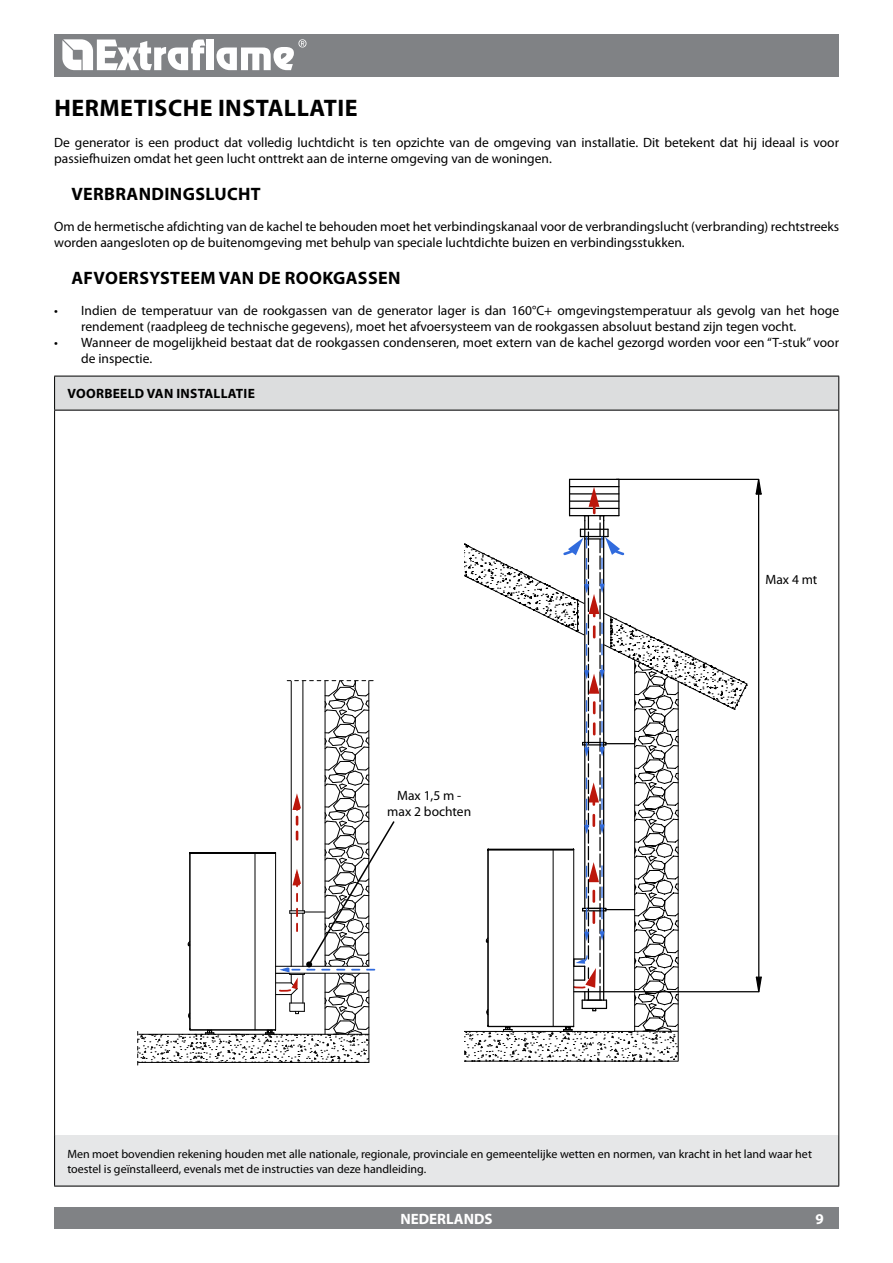
<style>
.page{position:relative;width:893px;height:1263px;background:#fff}
.page>*{position:absolute;margin:0;border:0;box-sizing:border-box;transform-origin:0 0}
.t1{font:700 24px "Myriad Pro";letter-spacing:.02em;color:#000}
.t2{font:700 18px "Myriad Pro";letter-spacing:.02em;color:#000}
.t3{font:700 15px "Myriad Pro";color:#fff}
.t4{font:13.5px/15.8px "Myriad Pro";color:#000}
.t5{font:700 13.5px "Myriad Pro";letter-spacing:.02em;color:#000}
.t6{font:12px/15px "Myriad Pro";color:#000}
</style>
<div class="page">
<hr style="left:569px;top:479px;width:1px;height:37px;background:#000">
<hr style="left:618px;top:479px;width:1px;height:37px;background:#000">
<hr style="left:570px;top:486px;width:49px;height:1px;background:#000">
<hr style="left:570px;top:479px;width:49px;height:1px;background:#000">
<hr style="left:616px;top:479px;width:142px;height:1px;background:#000">
<hr style="left:588px;top:991px;width:170px;height:1px;background:#000">
<svg style="left:755px;top:478px;width:7px;height:515px"></svg>
<svg style="left:464px;top:487px;width:284px;height:575px"></svg>
<svg style="left:137px;top:680px;width:258px;height:385px"></svg>
<div style="left:54px;top:34px;width:785px;height:43px;background:#808285"></div>
<div style="left:54px;top:1208px;width:785px;height:21px;background:#808285"></div>
<svg style="left:62px;top:39px;width:143px;height:31px"></svg>
<div style="left:207px;top:40px;width:7px;height:30px;background:#fff"></div>
<svg style="left:216px;top:39px;width:90px;height:31px"></svg>
<div style="left:55px;top:376px;width:784px;height:34px;background:#dcddde"></div>
<div style="left:55px;top:1135px;width:784px;height:51px;background:#e6e7e8"></div>
<hr style="left:54px;top:376px;width:785px;height:1px;background:#000">
<hr style="left:54px;top:376px;width:1px;height:34px;background:#000">
<hr style="left:838px;top:376px;width:1px;height:34px;background:#000">
<hr style="left:54px;top:410px;width:785px;height:1px;background:#000">
<hr style="left:54px;top:410px;width:1px;height:725px;background:#000">
<hr style="left:838px;top:410px;width:1px;height:725px;background:#000">
<hr style="left:54px;top:1135px;width:1px;height:51px;background:#000">
<hr style="left:838px;top:1135px;width:1px;height:51px;background:#000">
<hr style="left:54px;top:1186px;width:785px;height:1px;background:#000">
<h1 class="t1" style="left:54px;top:92px;width:305px">HERMETISCHE INSTALLATIE</h1>
<p class="t4" style="left:54px;top:135px;width:786px">De generator is een product dat volledig luchtdicht is ten opzichte van de omgeving van installatie. Dit betekent dat hij ideaal is voor passiefhuizen omdat het geen lucht onttrekt aan de interne omgeving van de woningen.</p>
<h2 class="t2" style="left:71px;top:182px;width:191px">VERBRANDINGSLUCHT</h2>
<p class="t4" style="left:54px;top:219px;width:786px">Om de hermetische afdichting van de kachel te behouden moet het verbindingskanaal voor de verbrandingslucht (verbranding) rechtstreeks worden aangesloten op de buitenomgeving met behulp van speciale luchtdichte buizen en verbindingsstukken.</p>
<h2 class="t2" style="left:71px;top:266px;width:46px">AFVOERS</h2>
<h2 class="t2" style="left:149px;top:266px;width:23px">YSTEEM</h2>
<h2 class="t2" style="left:219px;top:266px;width:79px">VANDEROO</h2>
<h2 class="t2" style="left:322px;top:266px;width:23px">KGASSEN</h2>
<p class="t4" style="left:81px;top:303px;width:759px;text-indent:-27px">• Indien de temperatuur van de rookgassen van de generator lager is dan 160°C+ omgevingstemperatuur als gevolg van het hoge rendement (raadpleeg de technische gegevens), moet het afvoersysteem van de rookgassen absoluut bestand zijn tegen vocht.</p>
<p class="t4" style="left:81px;top:334px;width:759px;text-indent:-27px">• Wanneer de mogelijkheid bestaat dat de rookgassen condenseren, moet extern van de kachel gezorgd worden voor een “T-stuk” voor de inspectie.</p>
<p class="t5" style="left:67px;top:385px;width:189px">VOORBEELD VAN INSTALLATIE</p>
<p class="t4" style="left:387px;top:787px;width:85px;text-align:center">Max 1,5 m - max 2 bochten</p>
<p class="t4" style="left:765px;top:571px;width:54px">Max 4 mt</p>
<p class="t6" style="left:67px;top:1146px;width:746px">Men moet bovendien rekening houden met alle nationale, regionale, provinciale en gemeentelijke wetten en normen, van kracht in het land waar het toestel is geïnstalleerd, evenals met de instructies van deze handleiding.</p>
<p class="t3" style="left:400px;top:1209px;width:94px">NEDERLANDS</p>
<p class="t3" style="left:815px;top:1209px;width:10px">9</p>
</div>
